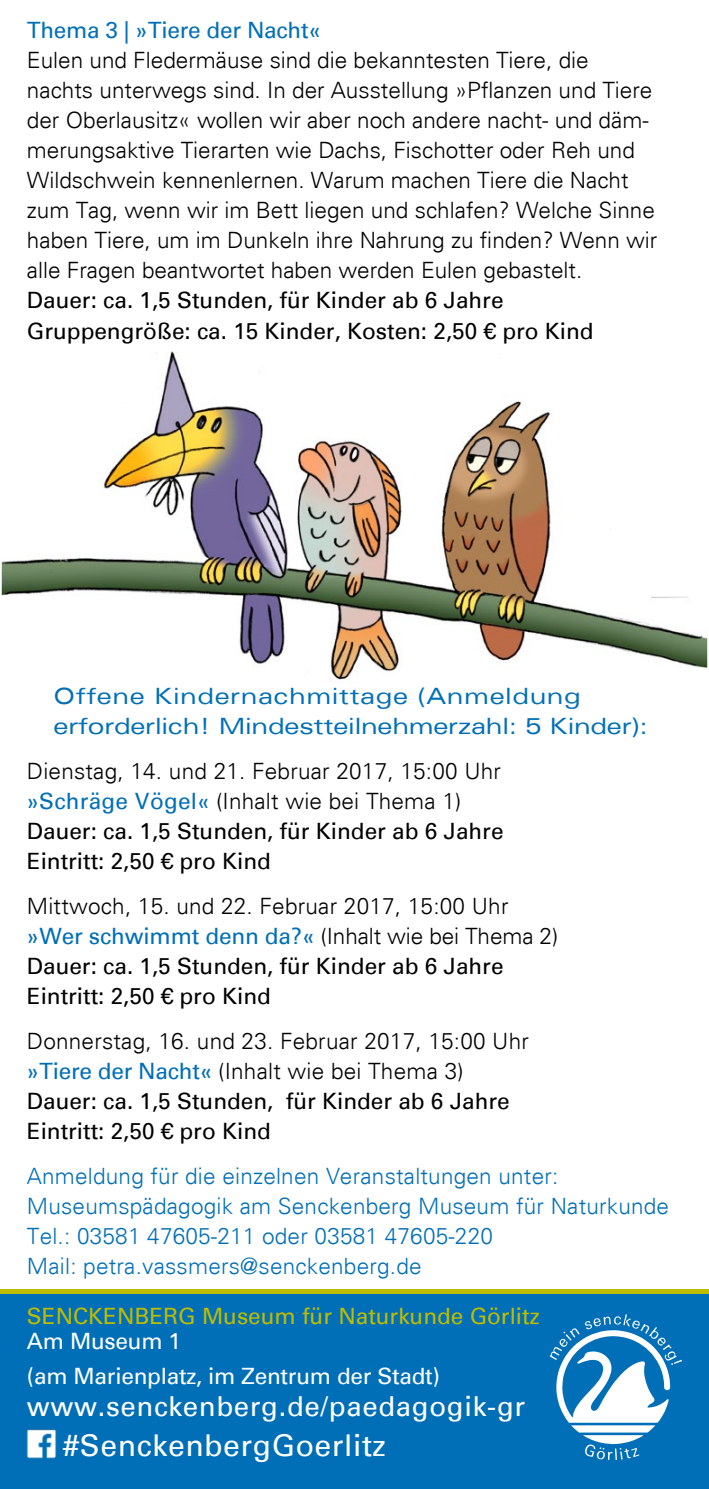
<style>
.page{position:relative;width:709px;height:1489px;background:#fff}
.page>*{position:absolute;margin:0;border:0;box-sizing:border-box;transform-origin:0 0}
.t1{font:30px "Univers";letter-spacing:.02em;color:#fff}
.t2{font:27.5px "Univers";letter-spacing:.025em;color:#fff}
.t3{font:300 22.5px/30px "Univers";color:#000}
.t4{font:300 22.5px/30px "Univers";letter-spacing:.01em;color:#006fb7}
.t5{font:22.5px/30px "Univers";color:#000}
.t6{font:expanded 22.5px/30px "Univers";letter-spacing:-.01em;color:#006fb7}
.t7{font:22.5px/35px "Univers";letter-spacing:-.01em;color:#fff}
.t8{font:22.5px "Univers";color:#bebc00}
.t9{font:22.5px "Univers";letter-spacing:-.01em;color:#006fb7}
.s1{font-weight:400;color:#006fb7}
.s2{font-weight:400}
</style>
<div class="page">
<div style="left:0;top:1293px;width:709px;height:195px;background:#006fb7"></div>
<hr style="left:0;top:1289px;width:709px;height:4px;background:#bebc00">
<svg style="left:549px;top:1314px;width:133px;height:145px"></svg>
<img style="left:19px;top:1423px;width:42px;height:42px">
<img style="left:2px;top:351px;width:705px;height:329px">
<p class="t9" style="left:27px;top:17px;width:295px">Thema 3 | »Tiere der Nacht«</p>
<p class="t3" style="left:27px;top:45px;width:632px">Eulen und Fledermäuse sind die bekanntesten Tiere, die nachts unterwegs sind. In der Ausstellung »Pflanzen und Tiere der Oberlausitz« wollen wir aber noch andere nacht- und däm&shy;merungsaktive Tierarten wie Dachs, Fischotter oder Reh und Wildschwein kennenlernen. Warum machen Tiere die Nacht zum Tag, wenn wir im Bett liegen und schlafen? Welche Sinne haben Tiere, um im Dunkeln ihre Nahrung zu finden? Wenn wir alle Fragen beantwortet haben werden Eulen gebastelt.</p>
<p class="t5" style="left:27px;top:286px;width:568px">Dauer: ca. 1,5 Stunden, für Kinder ab 6 Jahre<br>Gruppengröße: ca. 15 Kinder, Kosten: 2,50 € pro Kind</p>
<p class="t6" style="left:54px;top:680px;width:596px">Offene Kindernachmittage (Anmeldung erforderlich! Mindestteilnehmerzahl: 5 Kinder):</p>
<p class="t3" style="left:27px;top:755px;width:478px">Dienstag, 14. und 21. Februar 2017, 15:00 Uhr <span class="s1">»Schräge Vögel«</span> (Inhalt wie bei Thema 1)<br><span class="s2">Dauer: ca. 1,5 Stunden, für Kinder ab 6 Jahre Eintritt: 2,50 € pro Kind</span></p>
<p class="t3" style="left:27px;top:890px;width:533px">Mittwoch, 15. und 22. Februar 2017, 15:00 Uhr <span class="s1">»Wer schwimmt denn da?«</span> (Inhalt wie bei Thema 2)<br><span class="s2">Dauer: ca. 1,5 Stunden, für Kinder ab 6 Jahre Eintritt: 2,50 € pro Kind</span></p>
<p class="t3" style="left:27px;top:1025px;width:503px">Donnerstag, 16. und 23. Februar 2017, 15:00 Uhr <span class="s1">»Tiere der Nacht«</span> (Inhalt wie bei Thema 3)<br><span class="s2">Dauer: ca. 1,5 Stunden, für Kinder ab 6 Jahre Eintritt: 2,50 € pro Kind</span></p>
<p class="t4" style="left:27px;top:1160px;width:643px">Anmeldung für die einzelnen Veranstaltungen unter:<br>Museumspädagogik am Senckenberg Museum für Naturkunde Tel.: 03581 47605-211 oder 03581 47605-220<br>Mail: petra.vassmers@senckenberg.de</p>
<p class="t8" style="left:27px;top:1302px;width:514px">SENCKENBERG Museum für Naturkunde Görlitz</p>
<p class="t7" style="left:27px;top:1323px;width:414px">Am Museum 1<br>(am Marienplatz, im Zentrum der Stadt)</p>
<p class="t2" style="left:27px;top:1390px;width:500px">www.senckenberg.de/paedagogik-gr</p>
<h1 class="t1" style="left:63px;top:1427px;width:325px">#SenckenbergGoerlitz</h1>
</div>
